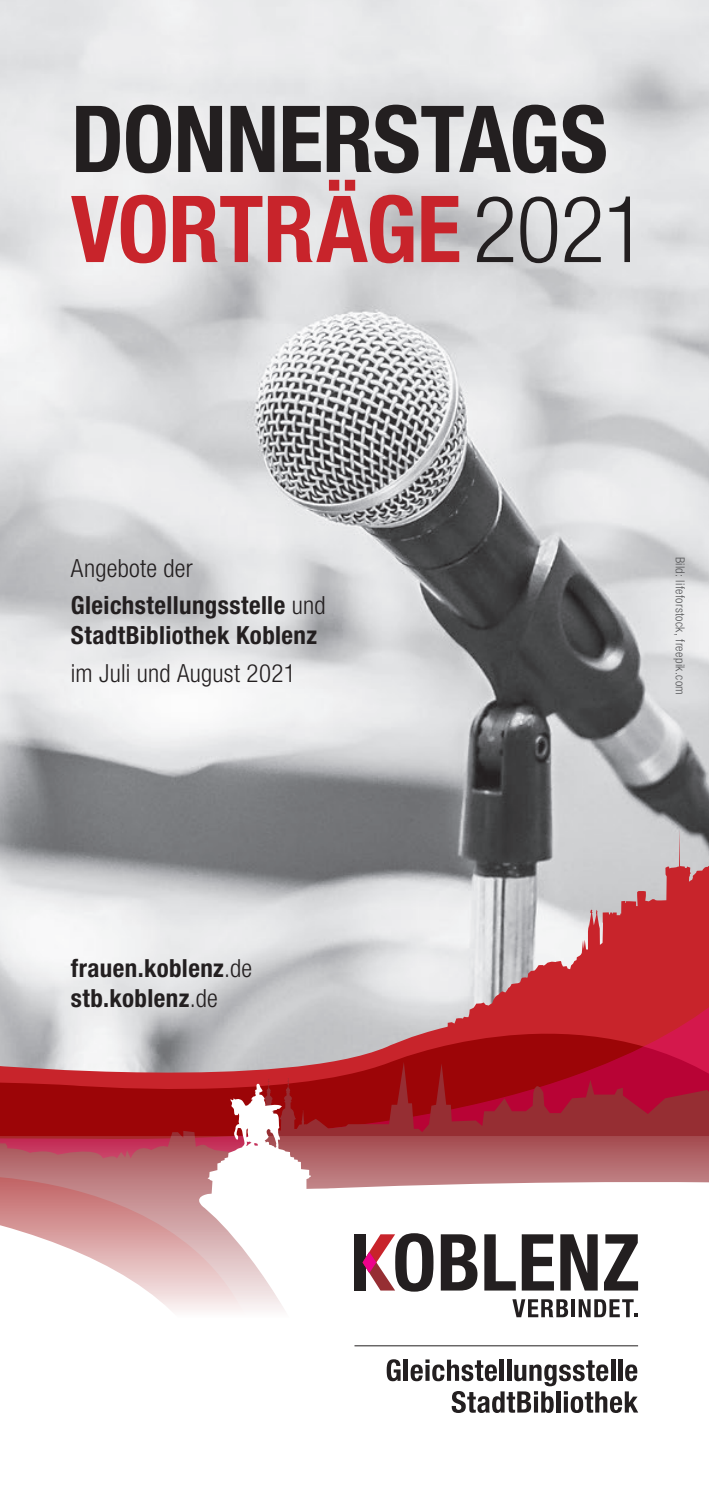
<style>
.page{position:relative;width:709px;height:1489px;background:#fff}
.page>*{position:absolute;margin:0;border:0;box-sizing:border-box;transform-origin:0 0}
.t1{font:700 condensed 92.5px/90px "Helvetica Neue LT Std";letter-spacing:-.01em;color:#231f20}
.t2{font:700 condensed 25px/30px "Helvetica Neue LT Std";letter-spacing:.015em;color:#231f20}
.t3{font:300 condensed 25px "Helvetica Neue LT Std";letter-spacing:.01em;color:#231f20}
.t4{font:300 condensed 12.5px "Helvetica Neue LT Std";letter-spacing:.025em;color:#57585a}
.s1{color:#c8242b}
.s2{font-weight:300}
</style>
<div class="page">
<img style="left:0;top:0;width:709px;height:829px">
<svg style="left:0;top:829px;width:709px;height:172px;background:#c2aeb1"></svg>
<svg style="left:0;top:1001px;width:709px;height:60px;background:#c38288"></svg>
<svg style="left:0;top:1061px;width:709px;height:74px;background:#a61d28"></svg>
<svg style="left:0;top:1135px;width:709px;height:47px;background:#b35f66"></svg>
<svg style="left:192px;top:1180px;width:517px;height:138px"></svg>
<svg style="left:0;top:1182px;width:230px;height:136px"></svg>
<svg style="left:208px;top:1082px;width:103px;height:123px"></svg>
<svg style="left:512px;top:1299px;width:56px;height:18px"></svg>
<hr style="left:571px;top:1299px;width:4px;height:18px;background:#231f20">
<svg style="left:578px;top:1299px;width:60px;height:18px"></svg>
<div style="left:354px;top:1234px;width:12px;height:56px;background:#231f20"></div>
<svg style="left:441px;top:1234px;width:36px;height:56px"></svg>
<svg style="left:484px;top:1234px;width:32px;height:56px"></svg>
<svg style="left:522px;top:1234px;width:32px;height:56px"></svg>
<svg style="left:560px;top:1234px;width:37px;height:56px"></svg>
<svg style="left:604px;top:1234px;width:34px;height:56px"></svg>
<svg style="left:362px;top:1233px;width:71px;height:58px"></svg>
<hr style="left:354px;top:1345px;width:284px;height:1px;background:#231f20">
<svg style="left:386px;top:1359px;width:14px;height:22px"></svg>
<hr style="left:404px;top:1359px;width:4px;height:21px;background:#231f20">
<svg style="left:410px;top:1359px;width:228px;height:53px"></svg>
<h1 class="t1" style="left:71px;top:93px;width:578px">DONNERSTAGS<br><span class="s1">VORTRÄGE</span> <span class="s2">2021</span></h1>
<p class="t2" style="left:71px;top:548px;width:256px;line-height:37.5px"><span class="s2">Angebote der<br></span>Gleichstellungsstelle <span class="s2">und</span></p>
<p class="t2" style="left:71px;top:620px;width:248px">StadtBibliothek Koblenz</p>
<p class="t3" style="left:71px;top:658px;width:226px">im Juli und August 2021</p>
<p class="t2" style="left:71px;top:952px;width:183px">frauen.koblenz<span class="s2">.de </span>stb.koblenz<span class="s2">.de</span></p>
<p class="t4" style="left:687px;top:556px;width:140px;rotate:90deg">Bild: lifeforstock, freepik.com</p>
</div>
